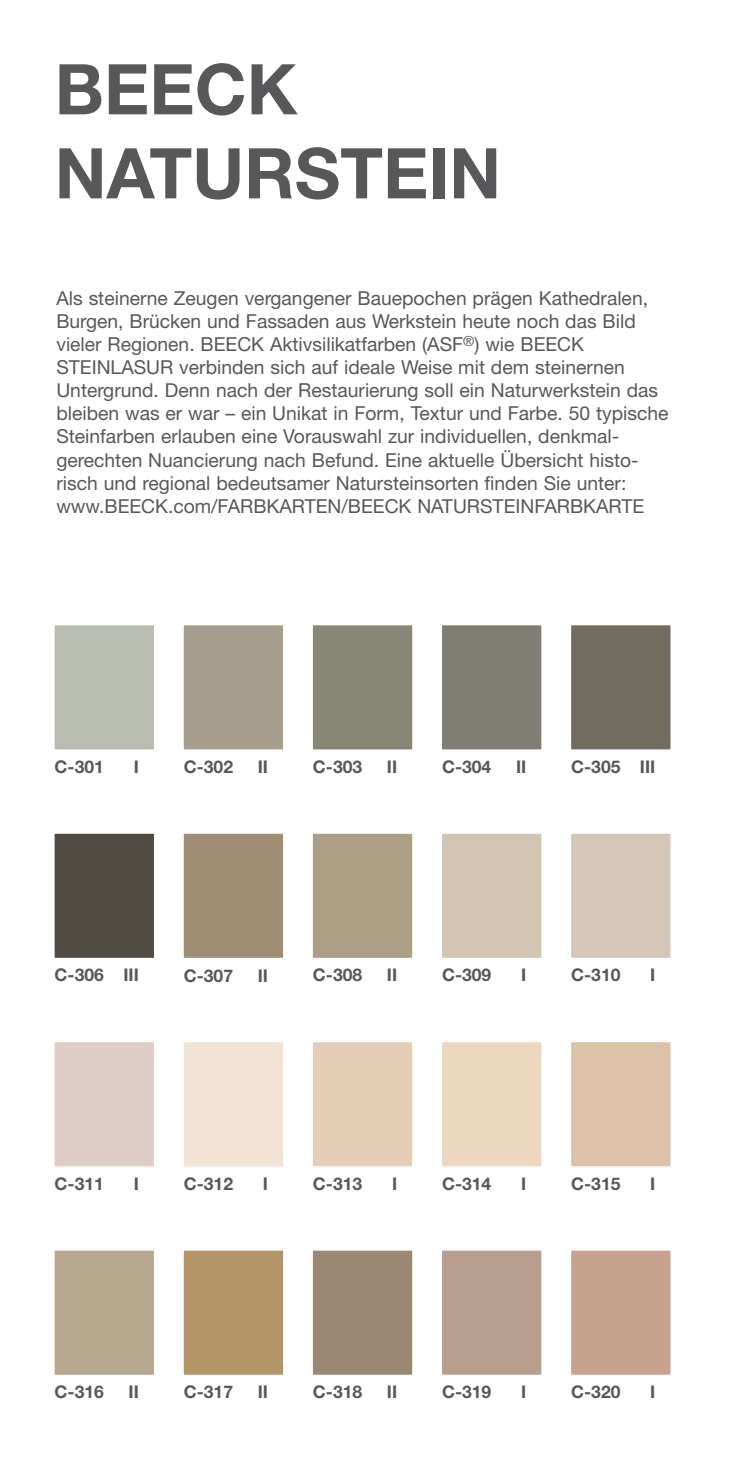
<style>
.page{position:relative;width:745px;height:1474px;background:#fff}
.page>*{position:absolute;margin:0;border:0;box-sizing:border-box;transform-origin:0 0}
.t1{font:700 70px/84px "Helvetica Neue";color:#58585a}
.t2{font:19.25px/23.1px "Helvetica Neue";color:#58585a}
.t3{font:700 17.5px "Helvetica Neue";color:#58585a}
</style>
<div class="page">
<div style="left:52px;top:623px;width:104px;height:129px;background:#b8bcb1"></div>
<div style="left:50px;top:620px;width:109px;height:134px;border:5px solid #fff"></div>
<div style="left:181px;top:623px;width:104px;height:129px;background:#a79d8c"></div>
<div style="left:179px;top:620px;width:109px;height:134px;border:5px solid #fff"></div>
<div style="left:310px;top:623px;width:104px;height:129px;background:#888677"></div>
<div style="left:308px;top:620px;width:109px;height:134px;border:5px solid #fff"></div>
<div style="left:439px;top:623px;width:104px;height:129px;background:#7f7d74"></div>
<div style="left:437px;top:620px;width:109px;height:134px;border:5px solid #fff"></div>
<div style="left:568px;top:623px;width:104px;height:129px;background:#726b60"></div>
<div style="left:566px;top:620px;width:109px;height:134px;border:5px solid #fff"></div>
<div style="left:52px;top:831px;width:104px;height:129px;background:#504c44"></div>
<div style="left:50px;top:828px;width:109px;height:134px;border:5px solid #fff"></div>
<div style="left:181px;top:831px;width:104px;height:129px;background:#9f8e74"></div>
<div style="left:179px;top:828px;width:109px;height:134px;border:5px solid #fff"></div>
<div style="left:310px;top:831px;width:104px;height:129px;background:#ad9f85"></div>
<div style="left:308px;top:828px;width:109px;height:134px;border:5px solid #fff"></div>
<div style="left:439px;top:831px;width:104px;height:129px;background:#d2c6b3"></div>
<div style="left:437px;top:828px;width:109px;height:134px;border:5px solid #fff"></div>
<div style="left:568px;top:831px;width:104px;height:129px;background:#d5c6ba"></div>
<div style="left:566px;top:828px;width:109px;height:134px;border:5px solid #fff"></div>
<div style="left:52px;top:1039px;width:104px;height:129px;background:#decec7"></div>
<div style="left:50px;top:1037px;width:109px;height:134px;border:5px solid #fff"></div>
<div style="left:181px;top:1039px;width:104px;height:129px;background:#f2e3d6"></div>
<div style="left:179px;top:1037px;width:109px;height:134px;border:5px solid #fff"></div>
<div style="left:310px;top:1039px;width:104px;height:129px;background:#e6cdb7"></div>
<div style="left:308px;top:1037px;width:109px;height:134px;border:5px solid #fff"></div>
<div style="left:439px;top:1039px;width:104px;height:129px;background:#eed7bf"></div>
<div style="left:437px;top:1037px;width:109px;height:134px;border:5px solid #fff"></div>
<div style="left:568px;top:1039px;width:104px;height:129px;background:#dcc2a7"></div>
<div style="left:566px;top:1037px;width:109px;height:134px;border:5px solid #fff"></div>
<div style="left:52px;top:1248px;width:104px;height:129px;background:#b7a990"></div>
<div style="left:50px;top:1245px;width:109px;height:134px;border:5px solid #fff"></div>
<div style="left:181px;top:1248px;width:104px;height:129px;background:#b39568"></div>
<div style="left:179px;top:1245px;width:109px;height:134px;border:5px solid #fff"></div>
<div style="left:310px;top:1248px;width:104px;height:129px;background:#9b8872"></div>
<div style="left:308px;top:1245px;width:109px;height:134px;border:5px solid #fff"></div>
<div style="left:439px;top:1248px;width:104px;height:129px;background:#b89f8d"></div>
<div style="left:437px;top:1245px;width:109px;height:134px;border:5px solid #fff"></div>
<div style="left:568px;top:1248px;width:104px;height:129px;background:#c7a38e"></div>
<div style="left:566px;top:1245px;width:109px;height:134px;border:5px solid #fff"></div>
<p class="t1" style="left:55px;top:46px;width:447px">BEECK<br>NATURSTEIN</p>
<p class="t2" style="left:56px;top:286px;width:613px">Als steinerne Zeugen vergangener Bauepochen prägen Kathedralen, Burgen, Brücken und Fassaden aus Werkstein heute noch das Bild vieler Regionen. BEECK Aktivsilikatfarben (ASF<sup>®</sup>) wie BEECK STEINLASUR verbinden sich auf ideale Weise mit dem steinernen Untergrund. Denn nach der Restaurierung soll ein Naturwerkstein das bleiben was er war – ein Unikat in Form, Textur und Farbe. 50 typische Steinfarben erlauben eine Vorauswahl zur individuellen, denkmal&shy;gerechten Nuancierung nach Befund. Eine aktuelle Übersicht histo&shy;risch und regional bedeutsamer Natursteinsorten finden Sie unter: www.BEECK.com/FARBKARTEN/BEECK NATURSTEINFARBKARTE</p>
<p class="t3" style="left:55px;top:756px;width:51px">C-301</p>
<p class="t3" style="left:134px;top:756px;width:7px">I</p>
<p class="t3" style="left:184px;top:756px;width:51px">C-302</p>
<p class="t3" style="left:257px;top:756px;width:12px">II</p>
<p class="t3" style="left:313px;top:756px;width:51px">C-303</p>
<p class="t3" style="left:386px;top:756px;width:12px">II</p>
<p class="t3" style="left:441px;top:756px;width:51px">C-304</p>
<p class="t3" style="left:515px;top:756px;width:12px">II</p>
<p class="t3" style="left:570px;top:756px;width:86px">C-305 III</p>
<p class="t3" style="left:55px;top:964px;width:86px">C-306 III</p>
<p class="t3" style="left:184px;top:964px;width:51px">C-307</p>
<p class="t3" style="left:257px;top:964px;width:12px">II</p>
<p class="t3" style="left:313px;top:964px;width:51px">C-308</p>
<p class="t3" style="left:386px;top:964px;width:12px">II</p>
<p class="t3" style="left:441px;top:964px;width:51px">C-309</p>
<p class="t3" style="left:521px;top:964px;width:7px">I</p>
<p class="t3" style="left:570px;top:964px;width:51px">C-310</p>
<p class="t3" style="left:650px;top:964px;width:7px">I</p>
<p class="t3" style="left:55px;top:1172px;width:51px">C-311</p>
<p class="t3" style="left:134px;top:1172px;width:7px">I</p>
<p class="t3" style="left:184px;top:1172px;width:51px">C-312</p>
<p class="t3" style="left:263px;top:1172px;width:7px">I</p>
<p class="t3" style="left:313px;top:1172px;width:51px">C-313</p>
<p class="t3" style="left:392px;top:1172px;width:7px">I</p>
<p class="t3" style="left:441px;top:1172px;width:51px">C-314</p>
<p class="t3" style="left:521px;top:1172px;width:7px">I</p>
<p class="t3" style="left:570px;top:1172px;width:51px">C-315</p>
<p class="t3" style="left:650px;top:1172px;width:7px">I</p>
<p class="t3" style="left:55px;top:1381px;width:51px">C-316</p>
<p class="t3" style="left:128px;top:1381px;width:12px">II</p>
<p class="t3" style="left:184px;top:1381px;width:51px">C-317</p>
<p class="t3" style="left:257px;top:1381px;width:12px">II</p>
<p class="t3" style="left:313px;top:1381px;width:51px">C-318</p>
<p class="t3" style="left:386px;top:1381px;width:12px">II</p>
<p class="t3" style="left:441px;top:1381px;width:51px">C-319</p>
<p class="t3" style="left:521px;top:1381px;width:7px">I</p>
<p class="t3" style="left:570px;top:1381px;width:51px">C-320</p>
<p class="t3" style="left:650px;top:1381px;width:7px">I</p>
</div>
